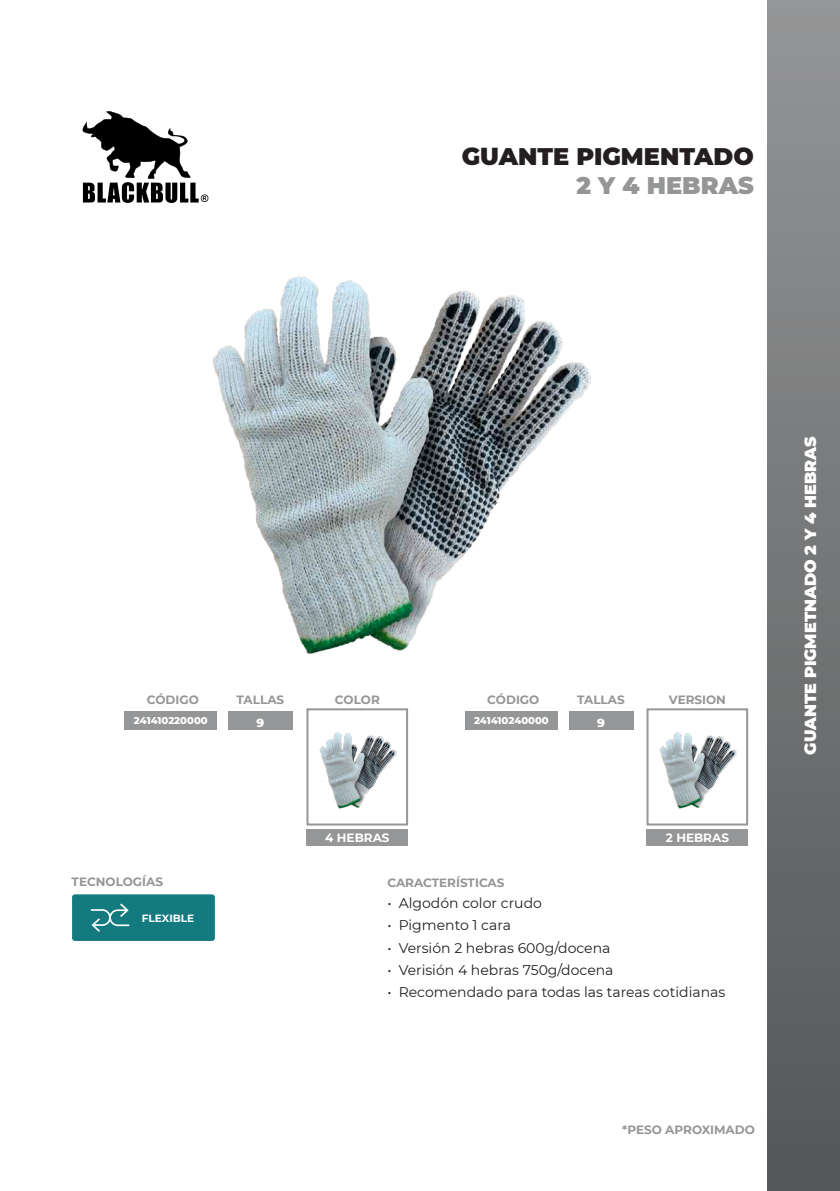
<style>
.page{position:relative;width:840px;height:1191px;background:#fff}
.page>*{position:absolute;margin:0;border:0;box-sizing:border-box;transform-origin:0 0}
.t1{font:900 24px "Montserrat";color:#231f20}
.t2{font:900 24px "Montserrat";color:#959697}
.t3{font:900 16px "Montserrat";color:#fff}
.t4{font:14px "Montserrat";color:#231f20}
.t5{font:700 12px "Montserrat";color:#959697}
.t6{font:700 12px "Montserrat";color:#fff}
.t7{font:800 12px "Montserrat";color:#fff}
.t8{font:700 10.4px "Montserrat";color:#fff}
.t9{font:800 10px "Montserrat";color:#fff}
</style>
<div class="page">
<div style="left:767px;top:0;width:72px;height:1191px;background:linear-gradient(to bottom,#949596,#535657)"></div>
<div style="left:646px;top:829px;width:101px;height:17px;background:#959697"></div>
<div style="left:306px;top:829px;width:102px;height:17px;background:#959697"></div>
<div style="left:646px;top:708px;width:101px;height:117px;border:2px solid #959697"></div>
<div style="left:306px;top:708px;width:102px;height:117px;border:2px solid #959697"></div>
<div style="left:568px;top:711px;width:65px;height:19px;background:#959697"></div>
<div style="left:228px;top:711px;width:64px;height:19px;background:#959697"></div>
<img style="left:213px;top:276px;width:378px;height:378px">
<img style="left:659px;top:732px;width:78px;height:77px">
<img style="left:319px;top:732px;width:78px;height:77px">
<div style="left:72px;top:894px;width:143px;height:47px;background:#137b80;border-radius:3px"></div>
<svg style="left:91px;top:903px;width:38px;height:29px"></svg>
<div style="left:465px;top:711px;width:92px;height:19px;background:#959697"></div>
<div style="left:125px;top:711px;width:92px;height:19px;background:#959697"></div>
<svg style="left:82px;top:111px;width:126px;height:92px"></svg>
<p class="t1" style="left:461px;top:138px;width:293px">GUANTE PIGMENTADO</p>
<p class="t2" style="left:576px;top:167px;width:179px">2 Y 4 HEBRAS</p>
<p class="t5" style="left:147px;top:690px;width:53px">CÓDIGO</p>
<p class="t5" style="left:487px;top:690px;width:53px">CÓDIGO</p>
<p class="t9" style="left:134px;top:713px;width:75px">241410220000</p>
<p class="t9" style="left:474px;top:713px;width:76px">241410240000</p>
<p class="t5" style="left:236px;top:691px;width:49px">TALLAS</p>
<p class="t5" style="left:335px;top:691px;width:46px">COLOR</p>
<p class="t5" style="left:577px;top:691px;width:49px">TALLAS</p>
<p class="t5" style="left:668px;top:691px;width:59px">VERSION</p>
<p class="t7" style="left:256px;top:713px;width:9px">9</p>
<p class="t7" style="left:596px;top:713px;width:9px">9</p>
<p class="t5" style="left:72px;top:872px;width:93px">TECNOLOGÍAS</p>
<p class="t8" style="left:142px;top:911px;width:54px">FLEXIBLE</p>
<p class="t6" style="left:325px;top:829px;width:66px">4 HEBRAS</p>
<p class="t6" style="left:665px;top:829px;width:65px">2 HEBRAS</p>
<p class="t5" style="left:387px;top:874px;width:119px">CARACTERÍSTICAS</p>
<p class="t4" style="left:387px;top:893px;width:156px">• Algodón color crudo</p>
<p class="t4" style="left:387px;top:915px;width:125px">• Pigmento 1 cara</p>
<p class="t4" style="left:387px;top:938px;width:224px">• Versión 2 hebras 600g/docena</p>
<p class="t4" style="left:387px;top:960px;width:227px">• Verisión 4 hebras 750g/docena</p>
<p class="t4" style="left:387px;top:982px;width:339px">• Recomendado para todas las tareas cotidianas</p>
<p class="t5" style="left:621px;top:1121px;width:134px">*PESO APROXIMADO</p>
<p class="t3" style="left:798px;top:754px;width:320px;rotate:-90deg">GUANTE PIGMETNADO 2 Y 4 HEBRAS</p>
</div>
